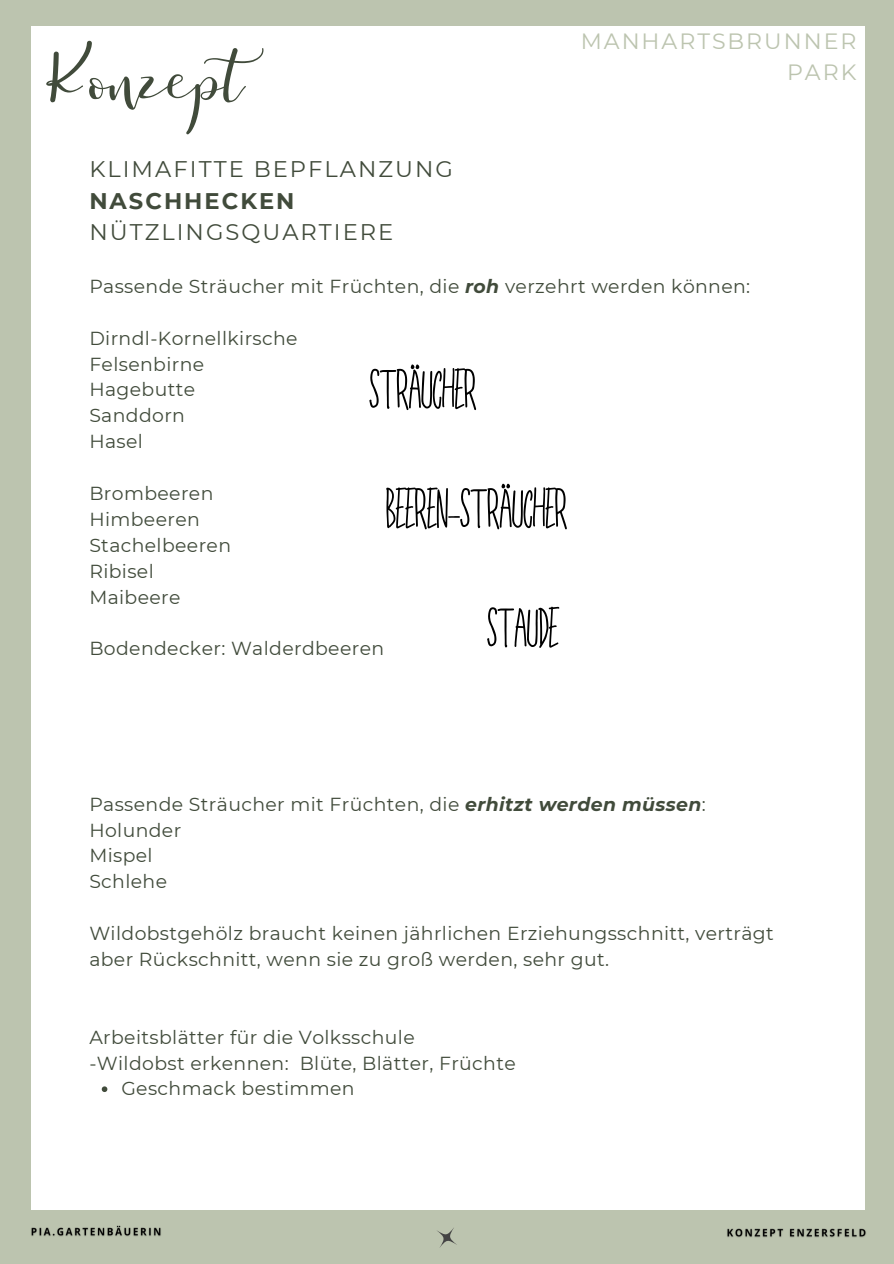
<style>
.page{position:relative;width:894px;height:1264px;background:#fff}
.page>*{position:absolute;margin:0;border:0;box-sizing:border-box;transform-origin:0 0}
.t1{font:61.65px "Just Write Solid";color:#414b3b}
.t2{font:54px "Pinkerton Uppercase";color:#000}
.t3{font:22.65px/31.5px "Montserrat";letter-spacing:.09em;color:#414b3b}
.t4{font:22.05px/30.3px "Montserrat";letter-spacing:.09em;color:#bcc4af;text-align:right}
.t5{font:18.75px/25.8px "Montserrat";letter-spacing:.02em;color:#414b3b}
.s1{font-weight:700}
.s2{font-weight:700;font-style:italic}
</style>
<div class="page">
<div style="left:0;top:0;width:893px;height:1263px;background:#bcc4af"></div>
<svg style="left:437px;top:1228px;width:20px;height:20px"></svg>
<div style="left:31px;top:26px;width:833px;height:1184px;background:#fff"></div>
<svg style="left:102px;top:1086px;width:5px;height:6px"></svg>
<img style="left:31px;top:1225px;width:130px;height:12px">
<img style="left:727px;top:1228px;width:139px;height:10px">
<p class="t4" style="left:580px;top:26px;width:277px">MANHARTSBRUNNER<br>PARK</p>
<h3 class="t1" style="left:46px;top:37px;width:239px">Konzept</h3>
<h1 class="t3" style="left:89px;top:153px;width:365px">KLIMAFITTE BEPFLANZUNG<br><span class="s1">NASCHHECKEN<br></span>NÜTZLINGSQUARTIERE</h1>
<h3 class="t5" style="left:89px;top:273px;width:662px">Passende Sträucher mit Früchten, die <span class="s2">roh</span> verzehrt werden können:</h3>
<h4 class="t5" style="left:89px;top:325px;width:210px">Dirndl-Kornellkirsche<br>Felsenbirne<br>Hagebutte<br>Sanddorn<br>Hasel</h4>
<h4 class="t5" style="left:89px;top:480px;width:143px">Brombeeren<br>Himbeeren<br>Stachelbeeren<br>Ribisel<br>Maibeere</h4>
<h4 class="t5" style="left:89px;top:635px;width:296px">Bodendecker: Walderdbeeren</h4>
<h2 class="t2" style="left:369px;top:365px;width:109px">STRÄUCHER</h2>
<h2 class="t2" style="left:386px;top:484px;width:183px">BEEREN-STRÄUCHER</h2>
<h2 class="t2" style="left:487px;top:603px;width:73px">STAUDE</h2>
<h4 class="t5" style="left:89px;top:791px;width:618px">Passende Sträucher mit Früchten, die <span class="s2">erhitzt werden müssen</span>:<br>Holunder<br>Mispel<br>Schlehe</h4>
<h4 class="t5" style="left:89px;top:920px;width:685px">Wildobstgehölz braucht keinen jährlichen Erziehungsschnitt, verträgt aber Rückschnitt, wenn sie zu groß werden, sehr gut.</h4>
<h4 class="t5" style="left:89px;top:1024px;width:428px">Arbeitsblätter für die Volksschule<br>-Wildobst erkennen: Blüte, Blätter, Früchte</h4>
<h4 class="t5" style="left:121px;top:1075px;width:235px">Geschmack bestimmen</h4>
</div>
